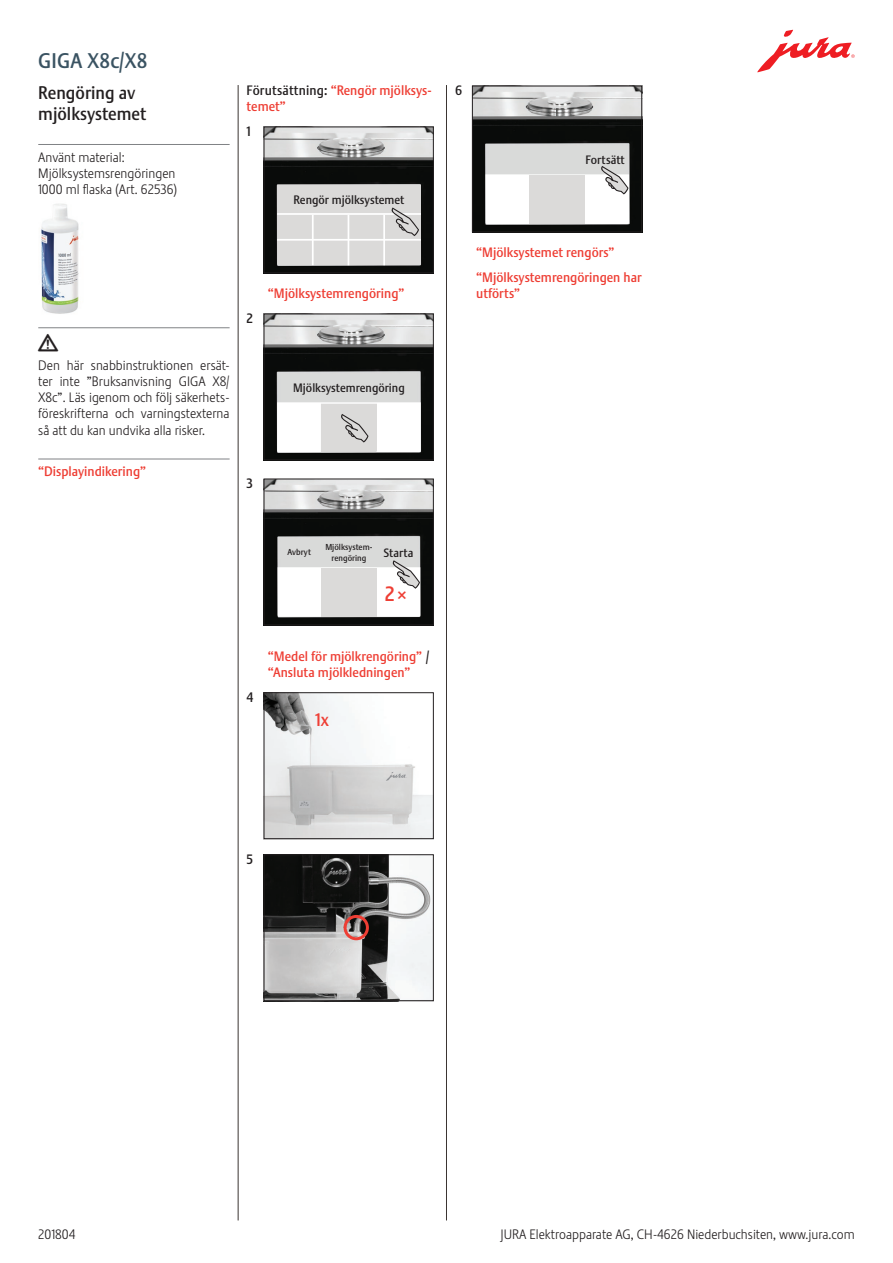
<style>
.page{position:relative;width:893px;height:1263px;background:#fff}
.page>*{position:absolute;margin:0;border:0;box-sizing:border-box;transform-origin:0 0}
.t1{font:21px "Stalemate Pro 2 J Medium";letter-spacing:.01em;color:#3a5362}
.t2{font:20.55px "Stalemate Pro 2 J Medium";color:#ee3e34}
.t3{font:18px/21.6px "Stalemate Pro 2 J Medium";color:#231f20}
.t4{font:18px "Stalemate Pro 2 J Medium";color:#ee3e34}
.t5{font:18px "Jura Pict 2006";color:#231f20}
.t6{font:13.5px/16.2px "Stalemate Pro 2 J Light";color:#231f20}
.t7{font:13.5px/16.2px "Stalemate Pro 2 J Medium";color:#ee3e34}
.t8{font:13.5px "Stalemate Pro 2 J Medium";color:#231f20}
.t9{font:12.15px "Stalemate Pro 2 J Medium";color:#231f20}
.t10{font:12px "Stalemate Pro 2 J Medium";color:#231f20}
.t11{font:8.55px/10.4px "Stalemate Pro 2 J Medium";color:#231f20;text-align:center}
.t12{font:6.75px "Jura Pict 2006";color:#808285}
.s1{color:#231f20}
</style>
<div class="page">
<svg style="left:757px;top:30px;width:98px;height:42px"></svg>
<hr style="left:238px;top:85px;width:1px;height:1135px;background:#3b3532">
<img style="left:266px;top:129px;width:166px;height:142px">
<div style="left:264px;top:127px;width:170px;height:146px;border:1px solid #231f20"></div>
<img style="left:266px;top:316px;width:166px;height:142px">
<div style="left:264px;top:314px;width:170px;height:146px;border:1px solid #231f20"></div>
<img style="left:266px;top:481px;width:166px;height:142px">
<div style="left:264px;top:479px;width:170px;height:146px;border:1px solid #231f20"></div>
<img style="left:266px;top:694px;width:166px;height:143px">
<div style="left:300px;top:801px;width:10px;height:6px;background:#babbbe"></div>
<svg style="left:386px;top:772px;width:21px;height:9px"></svg>
<div style="left:264px;top:692px;width:170px;height:147px;border:1px solid #231f20"></div>
<img style="left:266px;top:856px;width:166px;height:143px">
<div style="left:344px;top:915px;width:25px;height:25px;border:3px solid #ee3e34;border-radius:50%"></div>
<div style="left:264px;top:854px;width:170px;height:147px;border:1px solid #231f20"></div>
<hr style="left:38px;top:144px;width:192px;height:1px;background:#808285">
<hr style="left:38px;top:327px;width:192px;height:1px;background:#808285">
<hr style="left:38px;top:459px;width:192px;height:1px;background:#808285">
<img style="left:41px;top:204px;width:38px;height:110px">
<img style="left:474px;top:88px;width:166px;height:142px">
<div style="left:472px;top:86px;width:170px;height:146px;border:1px solid #231f20"></div>
<hr style="left:446px;top:85px;width:1px;height:1135px;background:#3b3532">
<svg style="left:277px;top:184px;width:145px;height:81px;background:#dbdad9"></svg>
<svg style="left:277px;top:402px;width:144px;height:50px"></svg>
<svg style="left:278px;top:559px;width:145px;height:58px"></svg>
<svg style="left:486px;top:164px;width:146px;height:60px"></svg>
<h1 class="t1" style="left:38px;top:48px;width:111px">GIGA X8c/X8</h1>
<h3 class="t3" style="left:38px;top:82px;width:110px">Rengöring av mjölksystemet</h3>
<p class="t6" style="left:38px;top:149px;width:140px">Använt material:<br>Mjölksystemsrengöringen<br>1000 ml flaska (Art. 62536)</p>
<p class="t7" style="left:247px;top:82px;width:187px"><span class="s1">Förutsättning:</span> “Rengör mjölksys&shy;temet”</p>
<p class="t8" style="left:247px;top:123px;width:6px">1</p>
<p class="t9" style="left:294px;top:193px;width:112px">Rengör mjölksystemet</p>
<h3 class="t5" style="left:38px;top:332px;width:22px">J</h3>
<p class="t6" style="left:38px;top:357px;width:193px;text-align:justify">Den här snabbinstruktionen ersät&shy;ter inte ”Bruksanvisning GIGA X8/ X8c”. Läs igenom och följ säkerhets&shy;föreskrifterna och varningstexterna så att du kan undvika alla risker.</p>
<p class="t7" style="left:38px;top:464px;width:109px">“Displayindikering”</p>
<p class="t8" style="left:247px;top:310px;width:8px">2</p>
<p class="t7" style="left:268px;top:285px;width:138px">“Mjölksystemrengöring”</p>
<p class="t9" style="left:293px;top:380px;width:113px">Mjölksystemrengöring</p>
<p class="t8" style="left:247px;top:475px;width:8px">3</p>
<p class="t11" style="left:325px;top:542px;width:49px">Mjölksystem&shy;rengöring</p>
<p class="t11" style="left:288px;top:547px;width:25px">Avbryt</p>
<p class="t10" style="left:383px;top:545px;width:32px">Starta</p>
<h2 class="t2" style="left:385px;top:581px;width:23px">2 ×</h2>
<p class="t8" style="left:247px;top:689px;width:8px">4</p>
<p class="t7" style="left:268px;top:648px;width:163px">“Medel för mjölkrengöring” <span class="s1">/ </span>“Ansluta mjölkledningen”</p>
<h3 class="t4" style="left:315px;top:709px;width:15px">1x</h3>
<p class="t8" style="left:455px;top:82px;width:9px">6</p>
<p class="t10" style="left:585px;top:152px;width:41px">Fortsätt</p>
<p class="t7" style="left:476px;top:240px;width:167px;line-height:24.8px">“Mjölksystemet rengörs” “Mjölksystemrengöringen har</p>
<p class="t7" style="left:476px;top:285px;width:45px">utförts”</p>
<p class="t8" style="left:247px;top:851px;width:8px">5</p>
<p class="t12" style="left:301px;top:800px;width:10px">6</p>
<p class="t6" style="left:38px;top:1226px;width:39px">201804</p>
<p class="t6" style="left:500px;top:1226px;width:356px">JURA Elektroapparate AG, CH-4626 Niederbuchsiten, www.jura.com</p>
</div>
